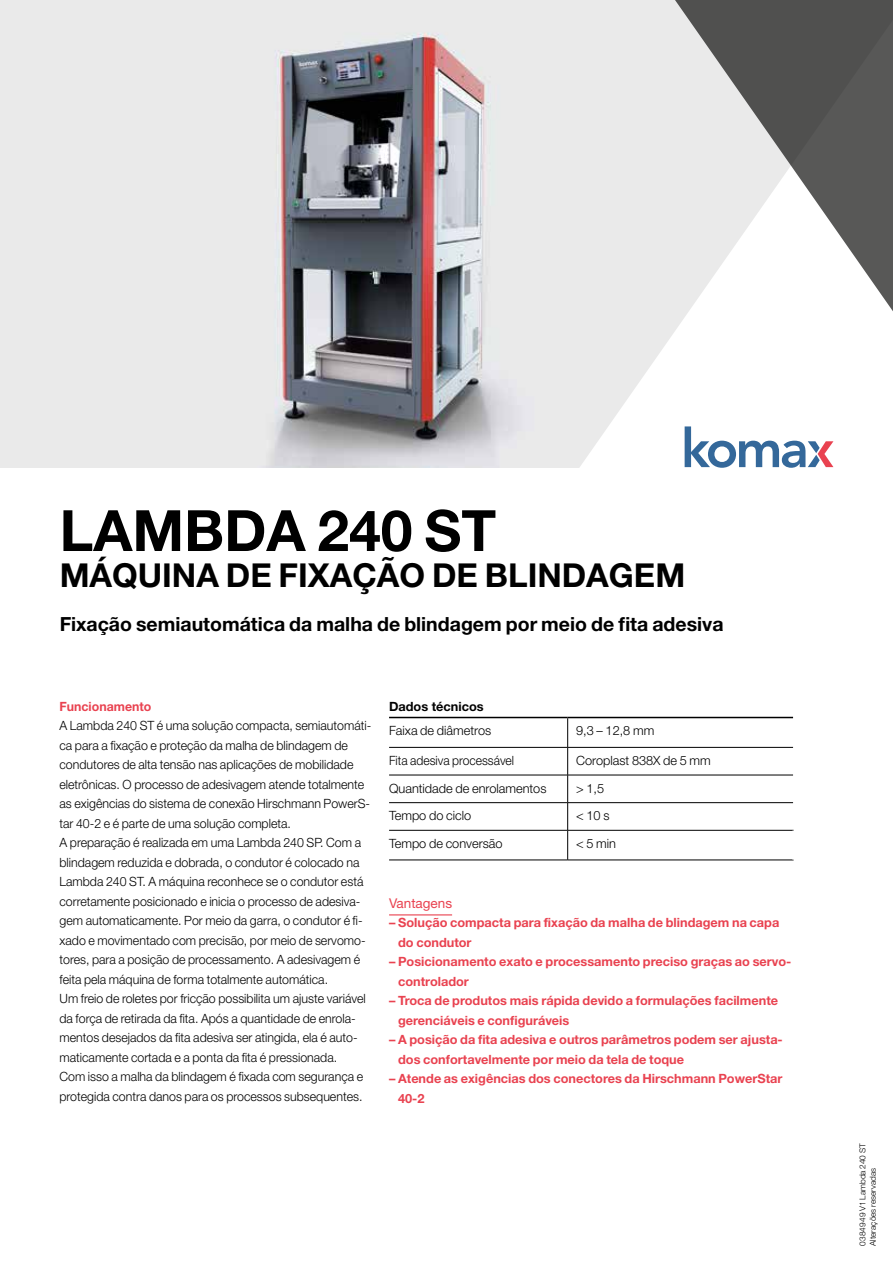
<style>
.page{position:relative;width:893px;height:1263px;background:#fff}
.page>*{position:absolute;margin:0;border:0;box-sizing:border-box;transform-origin:0 0}
.t1{font:700 57px "Helvetica Neue LT Std";color:#000}
.t2{font:700 33px "Helvetica Neue LT Std";color:#000}
.t3{font:700 19.5px "Helvetica Neue LT Std";color:#000}
.t4{font:13.5px "Helvetica Neue LT Std";color:#e94250}
.t5{font:300 12.75px/19.5px "Helvetica Neue LT Std";color:#000}
.t6{font:700 12.75px/19.5px "Helvetica Neue LT Std";color:#e94250}
.t7{font:300 12.75px "Helvetica Neue LT Std";color:#000;scale:.95 1}
.t8{font:700 12.75px "Helvetica Neue LT Std";color:#000}
.t9{font:300 8.25px/10.5px "Helvetica Neue LT Std";color:#000}
</style>
<div class="page">
<img style="left:0;top:0;width:659px;height:468px">
<svg style="left:565px;top:20px;width:269px;height:448px;fill:#eaeaea"></svg>
<svg style="left:659px;top:0;width:234px;height:363px"></svg>
<svg style="left:685px;top:426px;width:148px;height:42px"></svg>
<svg style="left:389px;top:718px;width:404px;height:112px"></svg>
<hr style="left:389px;top:830px;width:179px;height:1px;background:#000">
<hr style="left:568px;top:830px;width:226px;height:1px;background:#000">
<hr style="left:567px;top:830px;width:1px;height:30px;background:#000">
<hr style="left:389px;top:860px;width:179px;height:1px;background:#000">
<hr style="left:568px;top:860px;width:226px;height:1px;background:#000">
<hr style="left:389px;top:717px;width:179px;height:1px;background:#000">
<hr style="left:568px;top:717px;width:225px;height:1px;background:#000">
<hr style="left:792px;top:830px;width:2px;height:30px;background:#fff">
<hr style="left:389px;top:914px;width:63px;height:1px;background:#e94250">
<h1 class="t1" style="left:60px;top:495px;width:438px">LAMBDA 240 ST</h1>
<h2 class="t2" style="left:60px;top:555px;width:627px">MÁQUINA DE FIXAÇÃO DE BLINDAGEM</h2>
<h3 class="t3" style="left:60px;top:611px;width:665px">Fixação semiautomática da malha de blindagem por meio de fita adesiva</h3>
<p class="t6" style="left:60px;top:696px;width:93px">Funcionamento</p>
<p class="t5" style="left:60px;top:716px;width:313px">A Lambda 240 ST é uma solução compacta, semiautomáti&shy;ca para a fixação e proteção da malha de blindagem de condutores de alta tensão nas aplicações de mobilidade eletrônicas. O processo de adesivagem atende totalmente as exigências do sistema de conexão Hirschmann PowerS&shy;tar 40-2 e é parte de uma solução completa.<br>A preparação é realizada em uma Lambda 240 SP. Com a blindagem reduzida e dobrada, o condutor é colocado na Lambda 240 ST. A máquina reconhece se o condutor está corretamente posicionado e inicia o processo de adesiva&shy;gem automaticamente. Por meio da garra, o condutor é fi&shy;xado e movimentado com precisão, por meio de servomo&shy;tores, para a posição de processamento. A adesivagem é feita pela máquina de forma totalmente automática.<br>Um freio de roletes por fricção possibilita um ajuste variável da força de retirada da fita. Após a quantidade de enrola&shy;mentos desejados da fita adesiva ser atingida, ela é auto&shy;maticamente cortada e a ponta da fita é pressionada.<br>Com isso a malha da blindagem é fixada com segurança e protegida contra danos para os processos subsequentes.</p>
<p class="t8" style="left:389px;top:698px;width:96px">Dados técnicos</p>
<p class="t5" style="left:389px;top:720px;width:104px">Faixa de diâmetros</p>
<p class="t5" style="left:576px;top:720px;width:80px">9,3 – 12,8 mm</p>
<p class="t7" style="left:389px;top:753px;width:133px">Fita adesiva processável</p>
<p class="t5" style="left:576px;top:750px;width:136px">Coroplast 838X de 5 mm</p>
<p class="t5" style="left:389px;top:778px;width:159px">Quantidade de enrolamentos</p>
<p class="t5" style="left:576px;top:778px;width:30px">&gt; 1,5</p>
<p class="t5" style="left:389px;top:806px;width:84px">Tempo do ciclo</p>
<p class="t5" style="left:576px;top:806px;width:35px">&lt; 10 s</p>
<p class="t5" style="left:389px;top:833px;width:115px">Tempo de conversão</p>
<p class="t5" style="left:576px;top:833px;width:41px">&lt; 5 min</p>
<p class="t4" style="left:389px;top:895px;width:65px">Vantagens</p>
<p class="t6" style="left:398px;top:913px;width:383px;text-indent:-9px">– Solução compacta para fixação da malha de blindagem na capa do condutor</p>
<p class="t6" style="left:398px;top:952px;width:395px;text-indent:-9px">– Posicionamento exato e processamento preciso graças ao servo&shy;controlador</p>
<p class="t6" style="left:398px;top:991px;width:382px;text-indent:-9px">– Troca de produtos mais rápida devido a formulações facilmente gerenciáveis e configuráveis</p>
<p class="t6" style="left:398px;top:1030px;width:386px;text-indent:-9px">– A posição da fita adesiva e outros parâmetros podem ser ajusta&shy;dos confortavelmente por meio da tela de toque</p>
<p class="t6" style="left:398px;top:1069px;width:386px;text-indent:-9px">– Atende as exigências dos conectores da Hirschmann PowerStar<br>40-2</p>
<p class="t9" style="left:857px;top:1246px;width:104px;rotate:-90deg">0384949 V1 Lambda 240 ST<br>Alterações reservadas</p>
</div>
